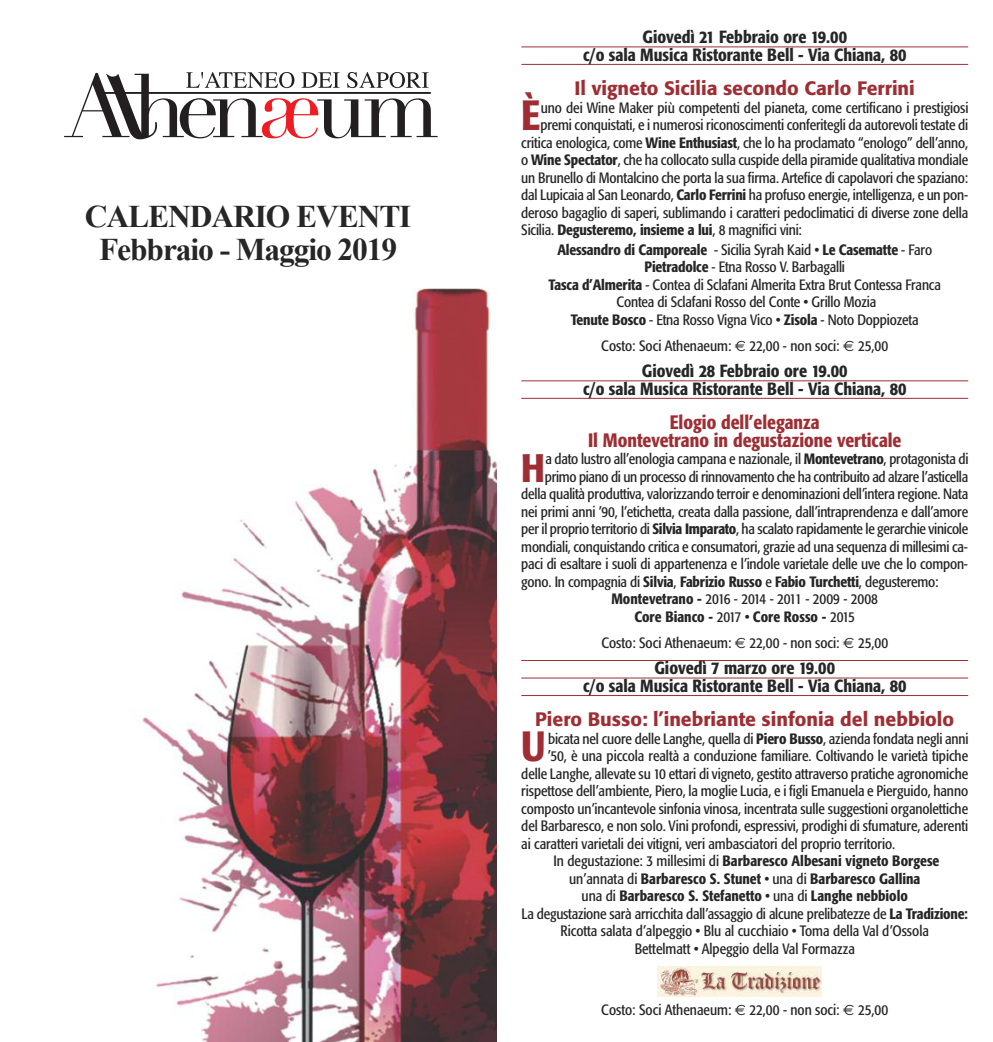
<style>
.page{position:relative;width:993px;height:1042px;background:#fff}
.page>*{position:absolute;margin:0;border:0;box-sizing:border-box;transform-origin:0 0}
.t1{font:500 condensed 41.82px "Formata";color:#9e2e34}
.t2{font:500 condensed 39.38px "Formata";color:#9e2e34}
.t3{font:700 31.5px/33.2px "Times New Roman";letter-spacing:-.035em;color:#272627;text-align:center}
.t4{font:500 19.25px "Formata";color:#9e2e34}
.t5{font:500 condensed 19.25px/17.5px "Formata";color:#9e2e34;text-align:center}
.t6{font:500 condensed 17.5px/17.5px "Formata";color:#272627;text-align:center}
.t7{font:condensed 14.88px/17.5px "Formata";letter-spacing:-.01em;color:#272627;text-align:center}
.t8{font:500 condensed 14.88px "Formata";color:#272627}
.s1{font-weight:500}
.s2{font-family:"Euro Sans";font-stretch:normal}
.s3{font-weight:400}
</style>
<div class="page">
<img style="left:137px;top:135px;width:359px;height:907px">
<svg style="left:64px;top:72px;width:373px;height:67px"></svg>
<hr style="left:521px;top:47px;width:446px;height:1px;background:#9e2e34">
<hr style="left:521px;top:64px;width:446px;height:1px;background:#9e2e34">
<hr style="left:521px;top:380px;width:446px;height:1px;background:#9e2e34">
<hr style="left:521px;top:398px;width:446px;height:1px;background:#9e2e34">
<hr style="left:521px;top:660px;width:446px;height:1px;background:#9e2e34">
<hr style="left:521px;top:678px;width:446px;height:1px;background:#9e2e34">
<hr style="left:521px;top:695px;width:446px;height:1px;background:#9e2e34">
<img style="left:657px;top:966px;width:164px;height:31px">
<h3 class="t3" style="left:85px;top:200px;width:328px">CALENDARIO EVENTI<br>Febbraio - Maggio 2019</h3>
<p class="t6" style="left:583px;top:30px;width:325px">Giovedì 21 Febbraio ore 19.00<br>c/o sala Musica Ristorante Bell - Via Chiana, 80</p>
<p class="t4" style="left:574px;top:80px;width:341px">Il vigneto Sicilia secondo Carlo Ferrini</p>
<h1 class="t1" style="left:521px;top:99px;width:21px">È</h1>
<p class="t7" style="left:540px;top:100px;width:429px">uno dei Wine Maker più competenti del pianeta, come certificano i prestigiosi</p>
<p class="t7" style="left:540px;top:117px;width:429px">premi conquistati, e i numerosi riconoscimenti conferitegli da autorevoli testate di</p>
<p class="t7" style="left:521px;top:135px;width:448px">critica enologica, come <span class="s1">Wine Enthusiast</span>, che lo ha proclamato “enologo” dell’anno,</p>
<p class="t7" style="left:521px;top:152px;width:448px">o <span class="s1">Wine Spectator</span>, che ha collocato sulla cuspide della piramide qualitativa mondiale</p>
<p class="t7" style="left:521px;top:170px;width:448px">un Brunello di Montalcino che porta la sua firma. Artefice di capolavori che spaziano:</p>
<p class="t7" style="left:521px;top:187px;width:448px">dal Lupicaia al San Leonardo, <span class="s1">Carlo Ferrini</span> ha profuso energie, intelligenza, e un pon-</p>
<p class="t7" style="left:521px;top:205px;width:448px">deroso bagaglio di saperi, sublimando i caratteri pedoclimatici di diverse zone della</p>
<p class="t7" style="left:521px;top:222px;width:282px">Sicilia. <span class="s1">Degusteremo, insieme a lui</span>, 8 magnifici vini:</p>
<p class="t7" style="left:548px;top:242px;width:394px"><span class="s1">Alessandro di Camporeale</span> - Sicilia Syrah Kaid • <span class="s1">Le Casematte</span> - Faro <span class="s1">Pietradolce</span> - Etna Rosso V. Barbagalli<br><span class="s1">Tasca d’Almerita</span> - Contea di Sclafani Almerita Extra Brut Contessa Franca Contea di Sclafani Rosso del Conte • Grillo Mozia<br><span class="s1">Tenute Bosco</span> - Etna Rosso Vigna Vico • <span class="s1">Zisola</span> - Noto Doppiozeta</p>
<p class="t7" style="left:601px;top:338px;width:288px">Costo: Soci Athenaeum: <span class="s2">€</span> 22,00 - non soci: <span class="s2">€</span> 25,00</p>
<p class="t6" style="left:583px;top:364px;width:325px">Giovedì 28 Febbraio ore 19.00<br>c/o sala Musica Ristorante Bell - Via Chiana, 80</p>
<p class="t5" style="left:588px;top:415px;width:315px">Elogio dell’eleganza<br>Il Montevetrano in degustazione verticale</p>
<h2 class="t2" style="left:521px;top:452px;width:25px">H</h2>
<p class="t7" style="left:545px;top:451px;width:424px">a dato lustro all’enologia campana e nazionale, il <span class="s1">Montevetrano</span>, protagonista di</p>
<p class="t7" style="left:544px;top:469px;width:424px">primo piano di un processo di rinnovamento che ha contribuito ad alzare l’asticella</p>
<p class="t7" style="left:521px;top:486px;width:448px">della qualità produttiva, valorizzando terroir e denominazioni dell’intera regione. Nata</p>
<p class="t7" style="left:521px;top:504px;width:448px">nei primi anni ’90, l’etichetta, creata dalla passione, dall’intraprendenza e dall’amore</p>
<p class="t7" style="left:521px;top:521px;width:448px">per il proprio territorio di <span class="s1">Silvia Imparato</span>, ha scalato rapidamente le gerarchie vinicole</p>
<p class="t7" style="left:521px;top:539px;width:448px">mondiali, conquistando critica e consumatori, grazie ad una sequenza di millesimi ca-</p>
<p class="t7" style="left:521px;top:556px;width:448px">paci di esaltare i suoli di appartenenza e l’indole varietale delle uve che lo compon-</p>
<p class="t7" style="left:521px;top:574px;width:418px">gono. In compagnia di <span class="s1">Silvia</span>, <span class="s1">Fabrizio Russo</span> e <span class="s1">Fabio Turchetti</span>, degusteremo:</p>
<p class="t7" style="left:611px;top:591px;width:268px"><span class="s1">Montevetrano -</span> 2016 - 2014 - 2011 - 2009 - 2008</p>
<p class="t8" style="left:634px;top:611px;width:222px">Core Bianco - <span class="s3">2017 •</span> Core Rosso - <span class="s3">2015</span></p>
<p class="t7" style="left:601px;top:635px;width:288px">Costo: Soci Athenaeum: <span class="s2">€</span> 22,00 - non soci: <span class="s2">€</span> 25,00</p>
<p class="t6" style="left:583px;top:661px;width:325px">Giovedì 7 marzo ore 19.00<br>c/o sala Musica Ristorante Bell - Via Chiana, 80</p>
<p class="t4" style="left:535px;top:711px;width:420px">Piero Busso: l’inebriante sinfonia del nebbiolo</p>
<h1 class="t1" style="left:521px;top:730px;width:26px">U</h1>
<p class="t7" style="left:548px;top:731px;width:422px">bicata nel cuore delle Langhe, quella di <span class="s1">Piero Busso</span>, azienda fondata negli anni</p>
<p class="t7" style="left:547px;top:748px;width:422px">’50, è una piccola realtà a conduzione familiare. Coltivando le varietà tipiche</p>
<p class="t7" style="left:521px;top:766px;width:448px">delle Langhe, allevate su 10 ettari di vigneto, gestito attraverso pratiche agronomiche</p>
<p class="t7" style="left:521px;top:783px;width:448px">rispettose dell’ambiente, Piero, la moglie Lucia, e i figli Emanuela e Pierguido, hanno</p>
<p class="t7" style="left:521px;top:801px;width:448px">composto un’incantevole sinfonia vinosa, incentrata sulle suggestioni organolettiche</p>
<p class="t7" style="left:521px;top:818px;width:448px">del Barbaresco, e non solo. Vini profondi, espressivi, prodighi di sfumature, aderenti</p>
<p class="t7" style="left:521px;top:836px;width:375px">ai caratteri varietali dei vitigni, veri ambasciatori del proprio territorio.</p>
<p class="t8" style="left:553px;top:855px;width:387px"><span class="s3">In degustazione: 3 millesimi di</span> Barbaresco Albesani vigneto Borgese</p>
<p class="t8" style="left:569px;top:873px;width:353px"><span class="s3">un’annata di</span> Barbaresco S. Stunet <span class="s3">• una di</span> Barbaresco Gallina</p>
<p class="t8" style="left:581px;top:890px;width:328px"><span class="s3">una di</span> Barbaresco S. Stefanetto <span class="s3">• una di</span> Langhe nebbiolo</p>
<p class="t7" style="left:521px;top:906px;width:448px">La degustazione sarà arricchita dall’assaggio di alcune prelibatezze de <span class="s1">La Tradizione:</span></p>
<p class="t7" style="left:560px;top:923px;width:370px">Ricotta salata d’alpeggio • Blu al cucchiaio • Toma della Val d’Ossola</p>
<p class="t7" style="left:634px;top:941px;width:221px">Bettelmatt • Alpeggio della Val Formazza</p>
<p class="t7" style="left:601px;top:1002px;width:288px">Costo: Soci Athenaeum: <span class="s2">€</span> 22,00 - non soci: <span class="s2">€</span> 25,00</p>
</div>
